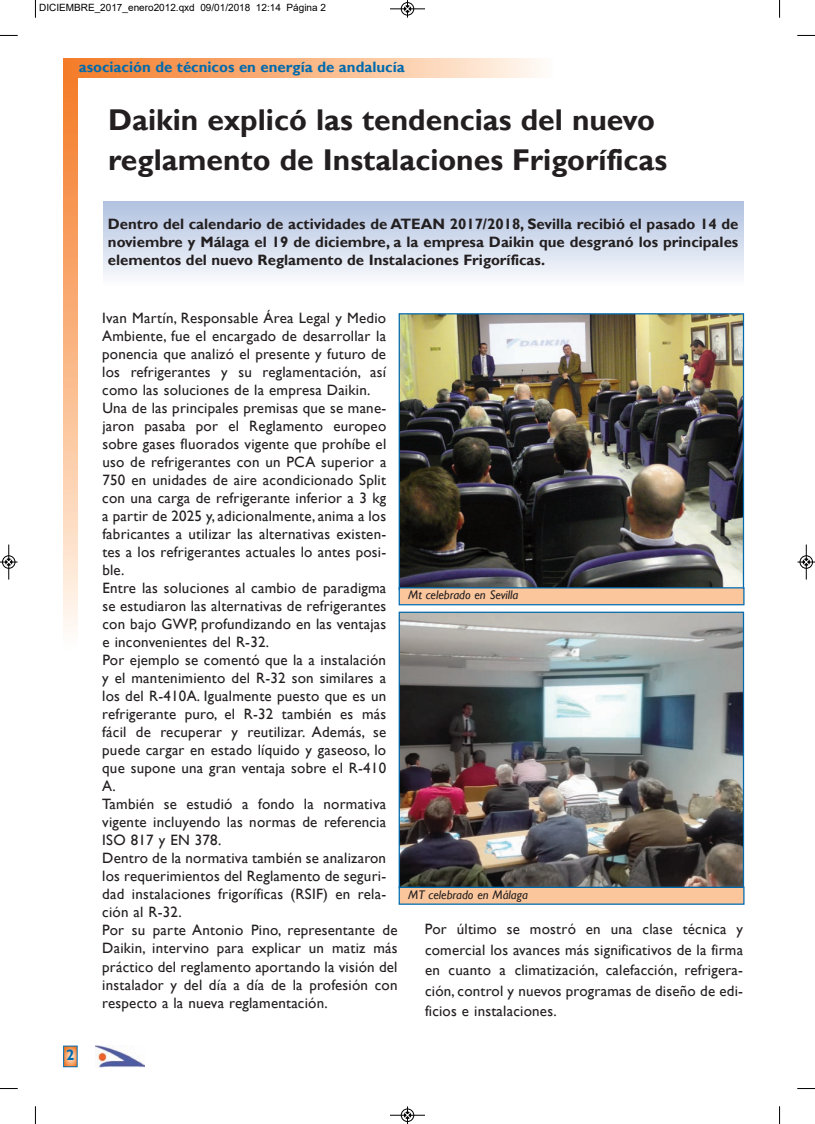
<style>
.page{position:relative;width:815px;height:1124px;background:#fff}
.page>*{position:absolute;margin:0;border:0;box-sizing:border-box;transform-origin:0 0}
.t1{font:700 30px/40px "Gill Sans";color:#231f20}
.t2{font:15px/18px "Gill Sans";letter-spacing:.015em;color:#231f20;text-align:justify}
.t3{font:700 15px/18px "Gill Sans";color:#231f20;text-align:justify}
.t4{font:700 15px "Gill Sans";color:#006aad}
.t5{font:italic 12.5px "Gill Sans";color:#231f20}
.t6{font:10px "Arial";color:#000}
</style>
<div class="page">
<svg style="left:65px;top:1047px;width:10px;height:17px"></svg>
<div style="left:63px;top:1045px;width:14px;height:21px;border:1px solid #006aad"></div>
<img style="left:95px;top:1045px;width:49px;height:21px">
<svg style="left:63px;top:78px;width:15px;height:554px;background:#f9b788"></svg>
<div style="left:63px;top:59px;width:490px;height:19px;background:linear-gradient(to right,#f47822,#fff9f1)"></div>
<div style="left:103px;top:202px;width:640px;height:83px;background:linear-gradient(to bottom,#b0c1e0,#fbfcfe)"></div>
<img style="left:401px;top:315px;width:341px;height:272px">
<div style="left:400px;top:588px;width:343px;height:16px;background:#fbc69c"></div>
<div style="left:399px;top:587px;width:346px;height:18px;border:1px solid #006aad"></div>
<img style="left:401px;top:613px;width:341px;height:273px">
<div style="left:400px;top:887px;width:343px;height:16px;background:#fbc69c"></div>
<div style="left:399px;top:886px;width:346px;height:18px;border:1px solid #006aad"></div>
<svg style="left:35px;top:0;width:1px;height:18px"></svg>
<svg style="left:0;top:35px;width:18px;height:1px"></svg>
<svg style="left:779px;top:0;width:1px;height:18px"></svg>
<svg style="left:797px;top:35px;width:18px;height:1px"></svg>
<svg style="left:35px;top:1106px;width:1px;height:17px"></svg>
<svg style="left:0;top:1088px;width:18px;height:1px"></svg>
<svg style="left:779px;top:1106px;width:1px;height:17px"></svg>
<svg style="left:797px;top:1088px;width:18px;height:1px"></svg>
<div style="left:401px;top:2px;width:13px;height:14px;border:1px solid #fff;border-radius:50%"></div>
<hr style="left:390px;top:9px;width:35px;height:1px;background:#000">
<div style="left:401px;top:2px;width:13px;height:13px;border:1px solid #000;border-radius:50%"></div>
<svg style="left:404px;top:0;width:7px;height:18px"></svg>
<hr style="left:390px;top:1114px;width:35px;height:1px;background:#000">
<div style="left:401px;top:1108px;width:13px;height:13px;border:1px solid #000;border-radius:50%"></div>
<svg style="left:404px;top:1106px;width:7px;height:17px"></svg>
<hr style="left:9px;top:544px;width:1px;height:35px;background:#000">
<div style="left:2px;top:555px;width:13px;height:13px;border:1px solid #000;border-radius:50%"></div>
<svg style="left:0;top:558px;width:18px;height:7px"></svg>
<hr style="left:806px;top:544px;width:1px;height:35px;background:#000">
<div style="left:800px;top:555px;width:13px;height:13px;border:1px solid #000;border-radius:50%"></div>
<svg style="left:798px;top:558px;width:17px;height:7px"></svg>
<p class="t6" style="left:39px;top:2px;width:288px">DICIEMBRE_2017_enero2012.qxd 09/01/2018 12:14 Página 2</p>
<p class="t4" style="left:79px;top:58px;width:327px">asociación de técnicos en energía de andalucía</p>
<h1 class="t1" style="left:108px;top:99px;width:561px">Daikin explicó las tendencias del nuevo reglamento de Instalaciones Frigoríficas</h1>
<p class="t3" style="left:108px;top:215px;width:632px">Dentro del calendario de actividades de ATEAN 2017/2018, Sevilla recibió el pasado 14 de noviembre y Málaga el 19 de diciembre, a la empresa Daikin que desgranó los principales elementos del nuevo Reglamento de Instalaciones Frigoríficas.</p>
<p class="t4" style="left:66px;top:1045px;width:10px">2</p>
<p class="t2" style="left:102px;top:309px;width:297px;text-align:left">Ivan Martín, Responsable Área Legal y Medio Ambiente, fue el encargado de desarrollar la ponencia que analizó el presente y futuro de los refrigerantes y su reglamentación, así como las soluciones de la empresa Daikin.<br>Una de las principales premisas que se mane&shy;jaron pasaba por el Reglamento europeo sobre gases fluorados vigente que prohíbe el uso de refrigerantes con un PCA superior a 750 en unidades de aire acondicionado Split con una carga de refrigerante inferior a 3 kg<br>a partir de 2025 y, adicionalmente, anima a los fabricantes a utilizar las alternativas existen&shy;tes a los refrigerantes actuales lo antes posi&shy;ble.<br>Entre las soluciones al cambio de paradigma se estudiaron las alternativas de refrigerantes con bajo GWP, profundizando en las ventajas<br>e inconvenientes del R-32.<br>Por ejemplo se comentó que la a instalación<br>y el mantenimiento del R-32 son similares a los del R-410A. Igualmente puesto que es un refrigerante puro, el R-32 también es más fácil de recuperar y reutilizar. Además, se puede cargar en estado líquido y gaseoso, lo que supone una gran ventaja sobre el R-410<br>A.<br>También se estudió a fondo la normativa vigente incluyendo las normas de referencia ISO 817 y EN 378.<br>Dentro de la normativa también se analizaron los requerimientos del Reglamento de seguri&shy;dad instalaciones frigoríficas (RSIF) en rela&shy;ción al R-32.<br>Por su parte Antonio Pino, representante de Daikin, intervino para explicar un matiz más práctico del reglamento aportando la visión del instalador y del día a día de la profesión con respecto a la nueva reglamentación.</p>
<p class="t5" style="left:408px;top:587px;width:112px">Mt celebrado en Sevilla</p>
<p class="t5" style="left:408px;top:886px;width:121px">MT celebrado en Málaga</p>
<p class="t2" style="left:425px;top:918px;width:320px;line-height:20.6px">Por último se mostró en una clase técnica y comercial los avances más significativos de la firma en cuanto a climatización, calefacción, refrigera&shy;ción, control y nuevos programas de diseño de edi&shy;ficios e instalaciones.</p>
</div>
